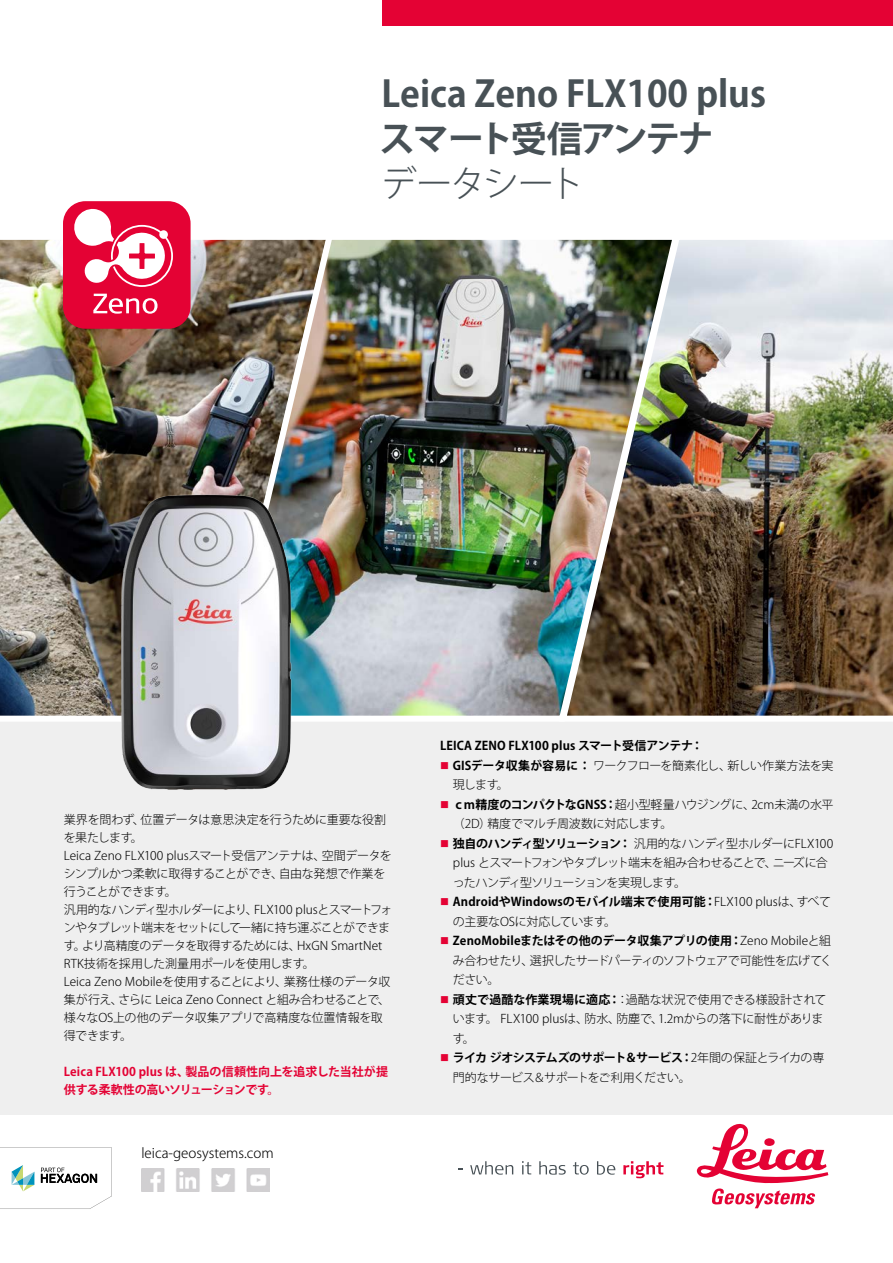
<style>
.page{position:relative;width:893px;height:1263px;background:#fff}
.page>*{position:absolute;margin:0;border:0;box-sizing:border-box;transform-origin:0 0}
.t1{font:700 36px/45px "Koz Go Pro";color:#485156}
.t2{font:300 36px "Koz Go Pro";letter-spacing:-.06em;color:#485156}
.t3{font:300 13.5px "Koz Go Pro";color:#000}
.t4{font:300 12px/18px "Koz Go Pro";letter-spacing:-.03em;color:#000}
.t5{font:300 12px/19.5px "Koz Go Pro";letter-spacing:-.01em;color:#000}
.t6{font:700 12px/18px "Koz Go Pro";letter-spacing:-.005em;color:#e40234}
.t7{font:700 12px "Koz Go Pro";letter-spacing:.005em;color:#000}
.s1{color:#e40234}
.s2{font-weight:700}
</style>
<div class="page">
<div style="left:0;top:722px;width:893px;height:393px;background:#efefef"></div>
<img style="left:0;top:239px;width:208px;height:477px">
<img style="left:208px;top:239px;width:348px;height:477px">
<img style="left:556px;top:239px;width:337px;height:477px">
<div style="left:383px;top:0;width:510px;height:26px;background:#e40234"></div>
<div style="left:63px;top:201px;width:128px;height:128px;background:#e40234;border-radius:22px"></div>
<svg style="left:93px;top:294px;width:65px;height:20px"></svg>
<svg style="left:74px;top:209px;width:99px;height:78px"></svg>
<svg style="left:0;top:1147px;width:112px;height:62px"></svg>
<svg style="left:470px;top:1161px;width:43px;height:14px"></svg>
<svg style="left:522px;top:1161px;width:9px;height:13px"></svg>
<svg style="left:539px;top:1161px;width:27px;height:13px"></svg>
<svg style="left:573px;top:1162px;width:16px;height:13px"></svg>
<svg style="left:597px;top:1161px;width:18px;height:14px"></svg>
<svg style="left:623px;top:1161px;width:40px;height:17px"></svg>
<svg style="left:697px;top:1123px;width:131px;height:85px"></svg>
<img style="left:121px;top:494px;width:170px;height:296px">
<img style="left:142px;top:1168px;width:127px;height:23px">
<h1 class="t1" style="left:379px;top:73px;width:388px">Leica Zeno FLX100 plusスマート受信アンテナ</h1>
<h1 class="t2" style="left:381px;top:160px;width:206px">データシート</h1>
<p class="t4" style="left:64px;top:810px;width:330px">業界を問わず、位置データは意思決定を行うために重要な役割を果たします。<br>Leica Zeno FLX100 plusスマート受信アンテナは、空間データをシンプルかつ柔軟に取得することができ、自由な発想で作業を行うことができます。<br>汎用的なハンディ型ホルダーにより、FLX100 plusとスマートフォンやタブレット端末をセットにして一緒に持ち運ぶことができます。より高精度のデータを取得するためには、HxGN SmartNet<br>RTK技術を採用した測量用ポールを使用します。<br>Leica Zeno Mobileを使用することにより、業務仕様のデータ収集が行え、さらに Leica Zeno Connect と組み合わせることで、様々なOS上の他のデータ収集アプリで高精度な位置情報を取得できます。</p>
<p class="t6" style="left:64px;top:1063px;width:326px">Leica FLX100 plus は、製品の信頼性向上を追求した当社が提供する柔軟性の高いソリューションです。</p>
<p class="t3" style="left:141px;top:1144px;width:134px">leica-geosystems.com</p>
<p class="t7" style="left:440px;top:738px;width:264px">LEICA ZENO FLX100 plus スマート受信アンテナ：</p>
<p class="t4" style="left:453px;top:755px;width:382px;line-height:19.5px;text-indent:-13px"><span class="s1">■</span> <span class="s2">GISデータ収集が容易に：</span> ワークフローを簡素化し、新しい作業方法を実現します。</p>
<p class="t4" style="left:453px;top:794px;width:382px;line-height:19.5px;text-indent:-13px"><span class="s1">■</span> <span class="s2">ｃｍ精度のコンパクトなGNSS：</span>超小型軽量ハウジングに、2cm未満の水平（2D）精度でマルチ周波数に対応します。</p>
<p class="t4" style="left:453px;top:833px;width:382px;line-height:19.5px;text-indent:-13px"><span class="s1">■</span> <span class="s2">独自のハンディ型ソリューション：</span> 汎用的なハンディ型ホルダーにFLX100 plus とスマートフォンやタブレット端末を組み合わせることで、ニーズに合ったハンディ型ソリューションを実現します。</p>
<p class="t4" style="left:453px;top:892px;width:380px;line-height:19.5px;text-indent:-13px"><span class="s1">■</span> <span class="s2">AndroidやWindowsのモバイル端末で使用可能：</span>FLX100 plusは、すべての主要なOSに対応しています。</p>
<p class="t4" style="left:453px;top:931px;width:381px;line-height:19.5px;text-align:justify;text-indent:-13px"><span class="s1">■</span> <span class="s2">ZenoMobileまたはその他のデータ収集アプリの使用：</span>Zeno Mobileと組み合わせたり、選択したサードパーティのソフトウェアで可能性を広げてください。</p>
<p class="t5" style="left:453px;top:989px;width:375px;text-indent:-13px"><span class="s1">■</span> <span class="s2">頑丈で過酷な作業現場に適応：</span>：過酷な状況で使用できる様設計されています。 FLX100 plusは、防水、防塵で、1.2mからの落下に耐性があります。</p>
<p class="t4" style="left:453px;top:1048px;width:373px;line-height:19.5px;text-indent:-13px"><span class="s1">■</span> <span class="s2">ライカ ジオシステムズのサポート＆サービス：</span>2年間の保証とライカの専門的なサービス＆サポートをご利用ください。</p>
</div>
